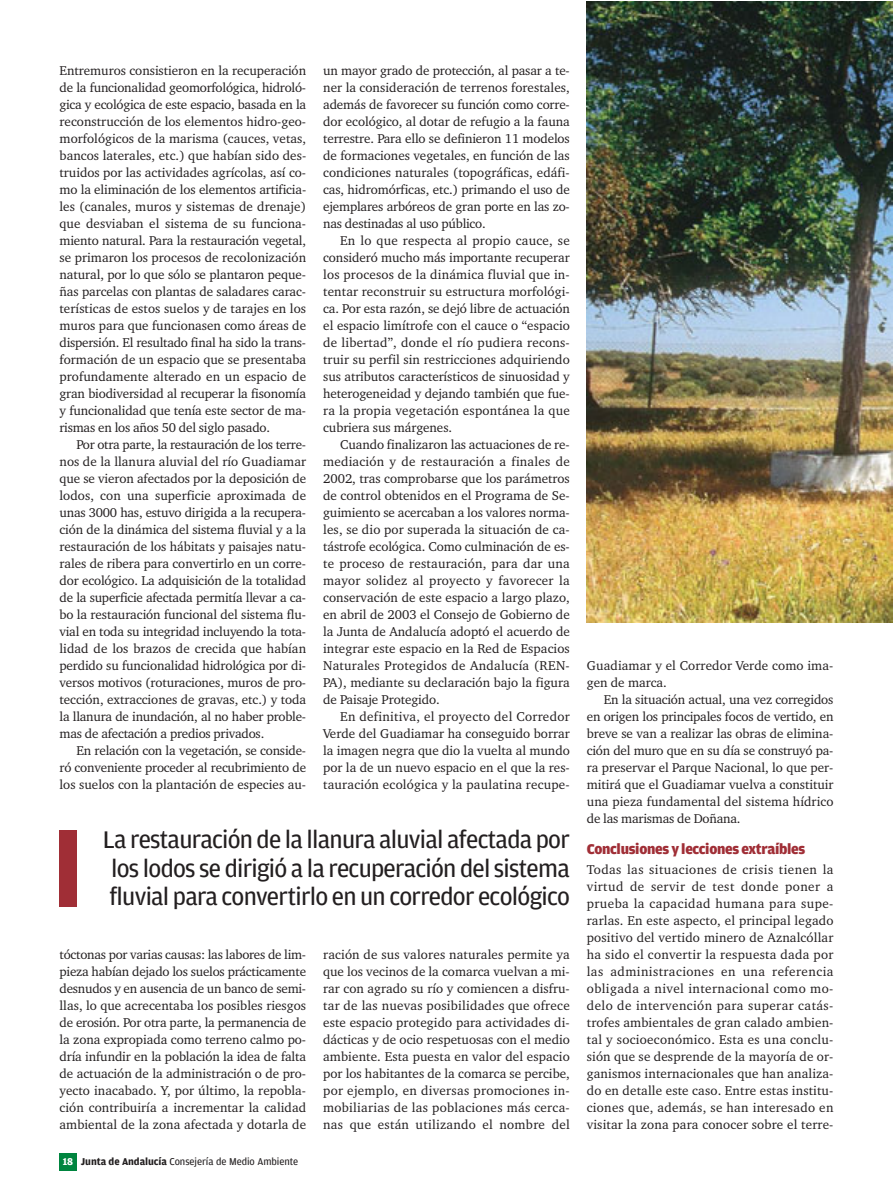
<style>
.page{position:relative;width:893px;height:1191px;background:#fff}
.page>*{position:absolute;margin:0;border:0;box-sizing:border-box;transform-origin:0 0}
.t1{font:25.5px/28.5px "Amplitude";letter-spacing:-.03em;color:#231f20;text-align:justify}
.t2{font:900 15px "Amplitude";letter-spacing:-.02em;color:#a02e36}
.t3{font:13.2px/17px "Charter BT";letter-spacing:.005em;color:#231f20;text-align:justify}
.t4{font:10.5px "Amplitude";letter-spacing:-.005em;color:#231f20}
.s1{font-weight:700;color:#fff}
.s2{font-weight:700}
</style>
<div class="page">
<div style="left:60px;top:1153px;width:17px;height:17px;background:#00853f"></div>
<img style="left:587px;top:1px;width:305px;height:621px">
<div style="left:60px;top:830px;width:17px;height:76px;background:#a02e36"></div>
<p class="t3" style="left:60px;top:63px;width:248px">Entremuros consistieron en la recuperación de la funcionalidad geomorfológica, hidroló&shy;gica y ecológica de este espacio, basada en la reconstrucción de los elementos hidro-geo&shy;morfológicos de la marisma (cauces, vetas, bancos laterales, etc.) que habían sido des&shy;truidos por las actividades agrícolas, así co&shy;mo la eliminación de los elementos artificia&shy;les (canales, muros y sistemas de drenaje) que desviaban el sistema de su funciona&shy;miento natural. Para la restauración vegetal, se primaron los procesos de recolonización natural, por lo que sólo se plantaron peque&shy;ñas parcelas con plantas de saladares carac&shy;terísticas de estos suelos y de tarajes en los muros para que funcionasen como áreas de dispersión. El resultado final ha sido la trans&shy;formación de un espacio que se presentaba profundamente alterado en un espacio de gran biodiversidad al recuperar la fisonomía y funcionalidad que tenía este sector de ma&shy;rismas en los años 50 del siglo pasado.</p>
<p class="t3" style="left:60px;top:437px;width:248px;text-indent:17px">Por otra parte, la restauración de los terre&shy;nos de la llanura aluvial del río Guadiamar que se vieron afectados por la deposición de lodos, con una superficie aproximada de unas 3000 has, estuvo dirigida a la recupera&shy;ción de la dinámica del sistema fluvial y a la restauración de los hábitats y paisajes natu&shy;rales de ribera para convertirlo en un corre&shy;dor ecológico. La adquisición de la totalidad de la superficie afectada permitía llevar a ca&shy;bo la restauración funcional del sistema flu&shy;vial en toda su integridad incluyendo la tota&shy;lidad de los brazos de crecida que habían perdido su funcionalidad hidrológica por di&shy;versos motivos (roturaciones, muros de pro&shy;tección, extracciones de gravas, etc.) y toda la llanura de inundación, al no haber proble&shy;mas de afectación a predios privados.</p>
<p class="t3" style="left:60px;top:743px;width:248px;text-indent:17px">En relación con la vegetación, se conside&shy;ró conveniente proceder al recubrimiento de los suelos con la plantación de especies au-</p>
<p class="t3" style="left:323px;top:63px;width:248px">un mayor grado de protección, al pasar a te&shy;ner la consideración de terrenos forestales, además de favorecer su función como corre&shy;dor ecológico, al dotar de refugio a la fauna terrestre. Para ello se definieron 11 modelos de formaciones vegetales, en función de las condiciones naturales (topográficas, edáfi&shy;cas, hidromórficas, etc.) primando el uso de ejemplares arbóreos de gran porte en las zo&shy;nas destinadas al uso público.</p>
<p class="t3" style="left:323px;top:233px;width:248px;text-indent:17px">En lo que respecta al propio cauce, se consideró mucho más importante recuperar los procesos de la dinámica fluvial que in&shy;tentar reconstruir su estructura morfológi&shy;ca. Por esta razón, se dejó libre de actuación el espacio limítrofe con el cauce o “espacio de libertad”, donde el río pudiera recons&shy;truir su perfil sin restricciones adquiriendo sus atributos característicos de sinuosidad y heterogeneidad y dejando también que fue&shy;ra la propia vegetación espontánea la que cubriera sus márgenes.</p>
<p class="t3" style="left:323px;top:437px;width:248px;text-indent:17px">Cuando finalizaron las actuaciones de re&shy;mediación y de restauración a finales de 2002, tras comprobarse que los parámetros de control obtenidos en el Programa de Se&shy;guimiento se acercaban a los valores norma&shy;les, se dio por superada la situación de ca&shy;tástrofe ecológica. Como culminación de es&shy;te proceso de restauración, para dar una mayor solidez al proyecto y favorecer la conservación de este espacio a largo plazo, en abril de 2003 el Consejo de Gobierno de la Junta de Andalucía adoptó el acuerdo de integrar este espacio en la Red de Espacios Naturales Protegidos de Andalucía (REN-PA), mediante su declaración bajo la figura de Paisaje Protegido.</p>
<p class="t3" style="left:323px;top:709px;width:248px;text-indent:17px">En definitiva, el proyecto del Corredor Verde del Guadiamar ha conseguido borrar la imagen negra que dio la vuelta al mundo por la de un nuevo espacio en el que la res&shy;tauración ecológica y la paulatina recupe-</p>
<h1 class="t1" style="left:103px;top:827px;width:469px">La restauración de la llanura aluvial afectada por los lodos se dirigió a la recuperación del sistema fluvial para convertirlo en un corredor ecológico</h1>
<p class="t3" style="left:60px;top:947px;width:248px">tóctonas por varias causas: las labores de lim&shy;pieza habían dejado los suelos prácticamente desnudos y en ausencia de un banco de semi&shy;llas, lo que acrecentaba los posibles riesgos de erosión. Por otra parte, la permanencia de la zona expropiada como terreno calmo po&shy;dría infundir en la población la idea de falta de actuación de la administración o de pro&shy;yecto inacabado. Y, por último, la repobla&shy;ción contribuiría a incrementar la calidad ambiental de la zona afectada y dotarla de</p>
<p class="t4" style="left:63px;top:1157px;width:237px"><span class="s1">18</span> <span class="s2">Junta de Andalucía</span> Consejería de Medio Ambiente</p>
<p class="t3" style="left:323px;top:947px;width:248px">ración de sus valores naturales permite ya que los vecinos de la comarca vuelvan a mi&shy;rar con agrado su río y comiencen a disfru&shy;tar de las nuevas posibilidades que ofrece este espacio protegido para actividades di&shy;dácticas y de ocio respetuosas con el medio ambiente. Esta puesta en valor del espacio por los habitantes de la comarca se percibe, por ejemplo, en diversas promociones in&shy;mobiliarias de las poblaciones más cerca&shy;nas que están utilizando el nombre del</p>
<p class="t3" style="left:587px;top:658px;width:248px">Guadiamar y el Corredor Verde como ima&shy;gen de marca.</p>
<p class="t3" style="left:587px;top:692px;width:248px;text-indent:17px">En la situación actual, una vez corregidos en origen los principales focos de vertido, en breve se van a realizar las obras de elimina&shy;ción del muro que en su día se construyó pa&shy;ra preservar el Parque Nacional, lo que per&shy;mitirá que el Guadiamar vuelva a constituir una pieza fundamental del sistema hídrico de las marismas de Doñana.</p>
<p class="t2" style="left:587px;top:843px;width:220px">Conclusiones y lecciones extraíbles</p>
<p class="t3" style="left:587px;top:862px;width:248px">Todas las situaciones de crisis tienen la virtud de servir de test donde poner a prueba la capacidad humana para supe&shy;rarlas. En este aspecto, el principal legado positivo del vertido minero de Aznalcóllar ha sido el convertir la respuesta dada por las administraciones en una referencia obligada a nivel internacional como mo&shy;delo de intervención para superar catás&shy;trofes ambientales de gran calado ambien&shy;tal y socioeconómico. Esta es una conclu&shy;sión que se desprende de la mayoría de or&shy;ganismos internacionales que han analiza&shy;do en detalle este caso. Entre estas institu&shy;ciones que, además, se han interesado en visitar la zona para conocer sobre el terre-</p>
</div>
